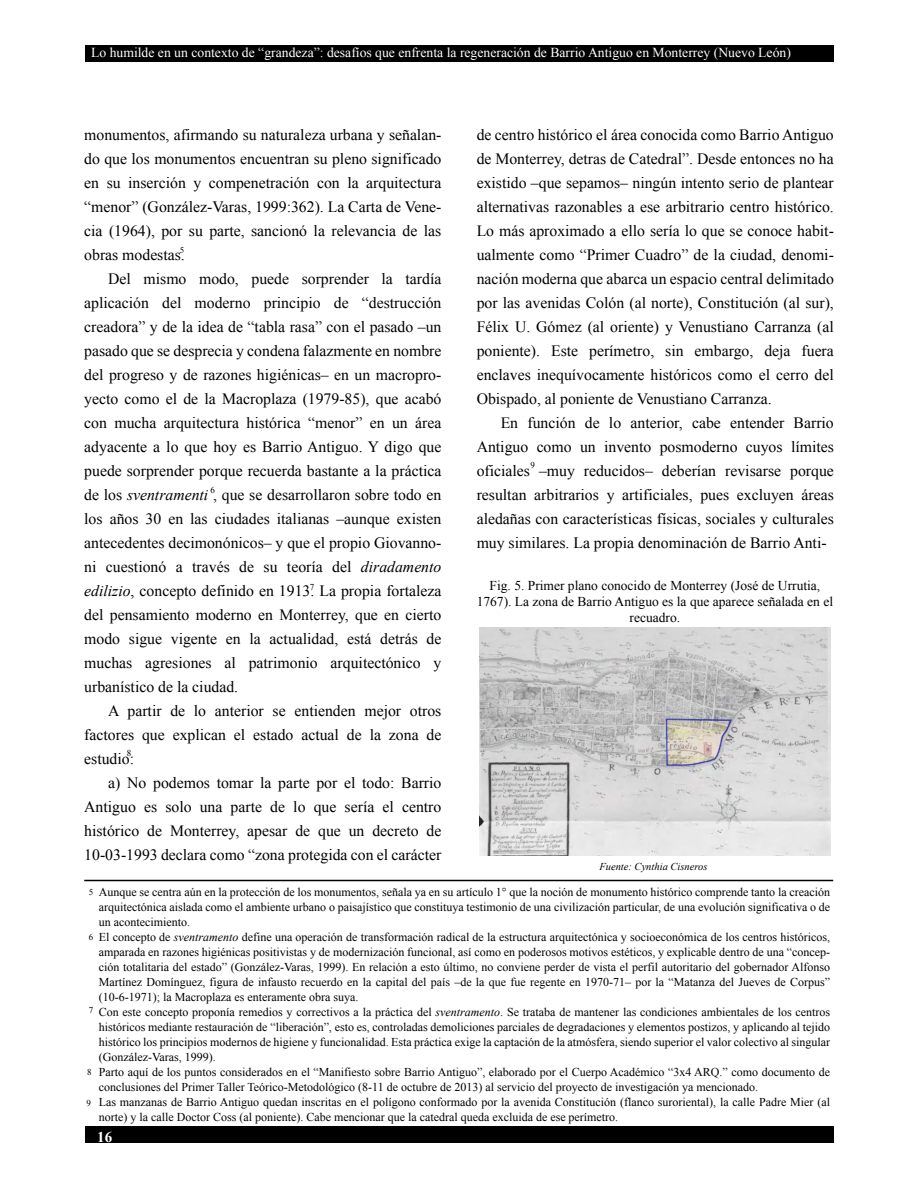
<style>
.page{position:relative;width:918px;height:1188px;background:#fff}
.page>*{position:absolute;margin:0;border:0;box-sizing:border-box;transform-origin:0 0}
.t1{font:15.75px/24px "Times New Roman";color:#000;text-align:justify}
.t2{font:700 15px "Times New Roman";color:#fff}
.t3{font:13.65px "Times New Roman";color:#fff}
.t4{font:13.5px/16.2px "Times New Roman";color:#000;text-align:center}
.t5{font:12px/15px "Times New Roman";color:#000}
.t6{font:italic 10.5px "Times New Roman";color:#000}
.t7{font:9px "Times New Roman";color:#000}
.s1{font-style:italic}
</style>
<div class="page">
<div style="left:85px;top:1127px;width:749px;height:16px;background:#000"></div>
<div style="left:85px;top:45px;width:749px;height:16px;background:#000"></div>
<hr style="left:84px;top:880px;width:749px;height:1px;background:#000">
<img style="left:479px;top:628px;width:352px;height:228px">
<p class="t3" style="left:91px;top:45px;width:701px">Lo humilde en un contexto de “grandeza”: desafíos que enfrenta la regeneración de Barrio Antiguo en Monterrey (Nuevo León)</p>
<p class="t1" style="left:84px;top:123px;width:359px">monumentos, afirmando su naturaleza urbana y señalan&shy;do que los monumentos encuentran su pleno significado en su inserción y compenetración con la arquitectura “menor” (González-Varas, 1999:362). La Carta de Vene&shy;cia (1964), por su parte, sancionó la relevancia de las obras modestas.</p>
<p class="t1" style="left:84px;top:267px;width:359px;text-indent:24px">Del mismo modo, puede sorprender la tardía aplicación del moderno principio de “destrucción creadora” y de la idea de “tabla rasa” con el pasado –un pasado que se desprecia y condena falazmente en nombre del progreso y de razones higiénicas– en un macropro&shy;yecto como el de la Macroplaza (1979-85), que acabó con mucha arquitectura histórica “menor” en un área adyacente a lo que hoy es Barrio Antiguo. Y digo que puede sorprender porque recuerda bastante a la práctica de los <span class="s1">sventramenti</span> , que se desarrollaron sobre todo en los años 30 en las ciudades italianas –aunque existen antecedentes decimonónicos– y que el propio Giovanno&shy;ni cuestionó a través de su teoría del <span class="s1">diradamento edilizio</span>, concepto definido en 1913. La propia fortaleza del pensamiento moderno en Monterrey, que en cierto modo sigue vigente en la actualidad, está detrás de muchas agresiones al patrimonio arquitectónico y urbanístico de la ciudad.</p>
<p class="t1" style="left:84px;top:699px;width:359px;text-indent:24px">A partir de lo anterior se entienden mejor otros factores que explican el estado actual de la zona de estudio:</p>
<p class="t1" style="left:84px;top:771px;width:359px;text-indent:24px">a) No podemos tomar la parte por el todo: Barrio Antiguo es solo una parte de lo que sería el centro histórico de Monterrey, apesar de que un decreto de 10-03-1993 declara como “zona protegida con el carácter</p>
<p class="t7" style="left:180px;top:245px;width:6px">5</p>
<p class="t7" style="left:210px;top:485px;width:6px">6</p>
<p class="t7" style="left:310px;top:581px;width:6px">7</p>
<p class="t7" style="left:127px;top:748px;width:6px">8</p>
<p class="t1" style="left:477px;top:123px;width:359px">de centro histórico el área conocida como Barrio Antiguo de Monterrey, detras de Catedral”. Desde entonces no ha existido –que sepamos– ningún intento serio de plantear alternativas razonables a ese arbitrario centro histórico.<br>Lo más aproximado a ello sería lo que se conoce habit&shy;ualmente como “Primer Cuadro” de la ciudad, denomi&shy;nación moderna que abarca un espacio central delimitado por las avenidas Colón (al norte), Constitución (al sur), Félix U. Gómez (al oriente) y Venustiano Carranza (al poniente). Este perímetro, sin embargo, deja fuera enclaves inequívocamente históricos como el cerro del Obispado, al poniente de Venustiano Carranza.</p>
<p class="t1" style="left:477px;top:411px;width:359px;text-indent:24px">En función de lo anterior, cabe entender Barrio Antiguo como un invento posmoderno cuyos límites oficiales –muy reducidos– deberían revisarse porque resultan arbitrarios y artificiales, pues excluyen áreas aledañas con características físicas, sociales y culturales muy similares. La propia denominación de Barrio Anti-</p>
<p class="t7" style="left:530px;top:459px;width:6px">9</p>
<p class="t4" style="left:477px;top:577px;width:358px">Fig. 5. Primer plano conocido de Monterrey (José de Urrutia,<br>1767). La zona de Barrio Antiguo es la que aparece señalada en el recuadro.</p>
<p class="t6" style="left:599px;top:860px;width:110px">Fuente: Cynthia Cisneros</p>
<p class="t5" style="left:99px;top:885px;width:733px">Aunque se centra aún en la protección de los monumentos, señala ya en su artículo 1° que la noción de monumento histórico comprende tanto la creación arquitectónica aislada como el ambiente urbano o paisajístico que constituya testimonio de una civilización particular, de una evolución significativa o de un acontecimiento.<br>El concepto de <span class="s1">sventramento</span> define una operación de transformación radical de la estructura arquitectónica y socioeconómica de los centros históricos, amparada en razones higiénicas positivistas y de modernización funcional, así como en poderosos motivos estéticos, y explicable dentro de una “concep&shy;ción totalitaria del estado” (González-Varas, 1999). En relación a esto último, no conviene perder de vista el perfil autoritario del gobernador Alfonso Martínez Domínguez, figura de infausto recuerdo en la capital del país –de la que fue regente en 1970-71– por la “Matanza del Jueves de Corpus” (10-6-1971); la Macroplaza es enteramente obra suya.<br>Con este concepto proponía remedios y correctivos a la práctica del <span class="s1">sventramento</span>. Se trataba de mantener las condiciones ambientales de los centros históricos mediante restauración de “liberación”, esto es, controladas demoliciones parciales de degradaciones y elementos postizos, y aplicando al tejido histórico los principios modernos de higiene y funcionalidad. Esta práctica exige la captación de la atmósfera, siendo superior el valor colectivo al singular (González-Varas, 1999).<br>Parto aquí de los puntos considerados en el “Manifiesto sobre Barrio Antiguo”, elaborado por el Cuerpo Académico “3x4 ARQ.” como documento de conclusiones del Primer Taller Teórico-Metodológico (8-11 de octubre de 2013) al servicio del proyecto de investigación ya mencionado.<br>Las manzanas de Barrio Antiguo quedan inscritas en el polígono conformado por la avenida Constitución (flanco suroriental), la calle Padre Mier (al norte) y la calle Doctor Coss (al poniente). Cabe mencionar que la catedral queda excluida de ese perímetro.</p>
<p class="t7" style="left:89px;top:887px;width:6px">5</p>
<p class="t7" style="left:89px;top:932px;width:6px">6</p>
<p class="t7" style="left:89px;top:1005px;width:6px">7</p>
<p class="t7" style="left:87px;top:1067px;width:6px">8</p>
<p class="t7" style="left:87px;top:1098px;width:6px">9</p>
<p class="t2" style="left:97px;top:1128px;width:16px">16</p>
</div>
